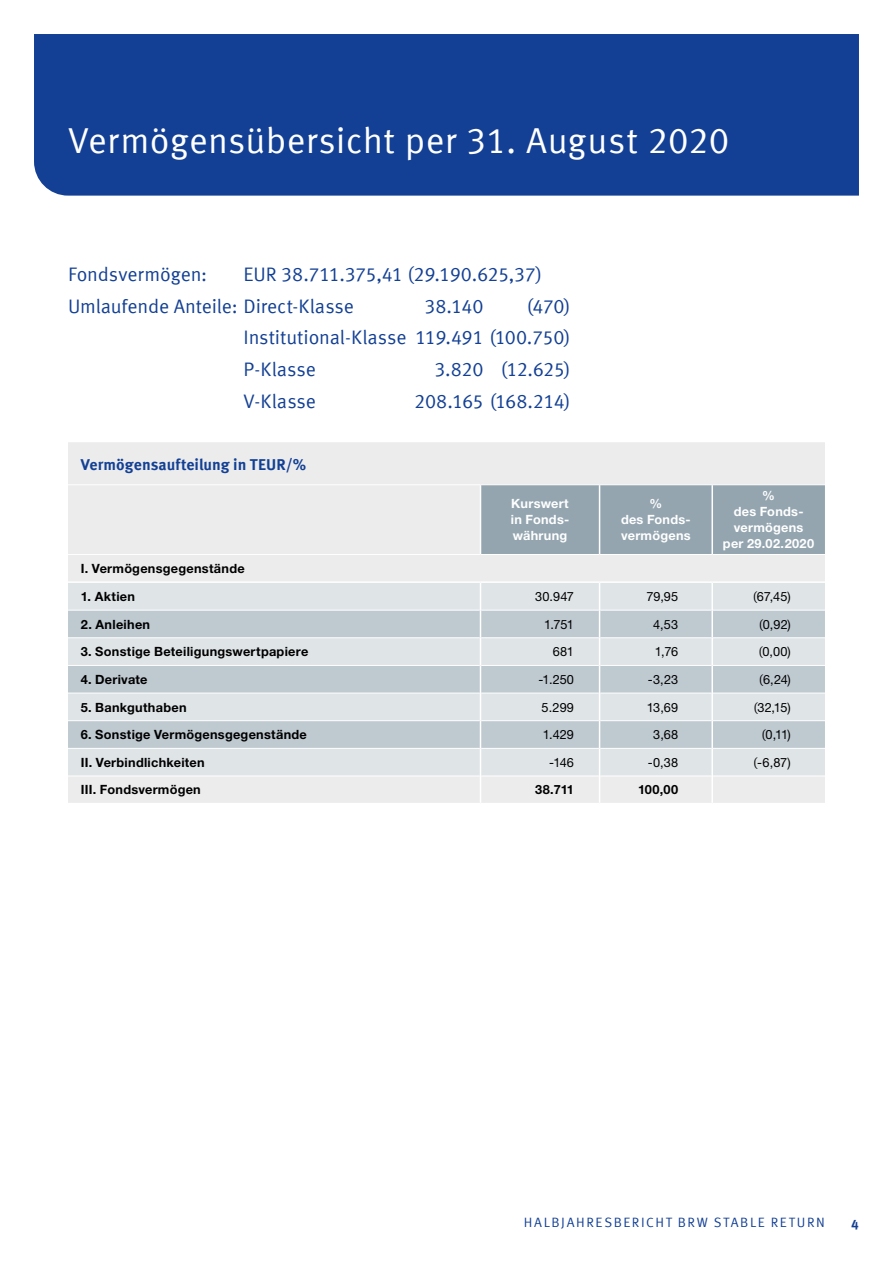
<style>
.page{position:relative;width:893px;height:1263px;background:#fff}
.page>*{position:absolute;margin:0;border:0;box-sizing:border-box;transform-origin:0 0}
.t1{font:36px "Meta Offc Pro Norm";letter-spacing:.01em;color:#fff}
.t2{font:19.5px/32px "Meta Offc Pro Norm";letter-spacing:-.01em;color:#134094}
.t3{font:19.5px "Meta Offc Pro Norm";letter-spacing:-.03em;color:#134094}
.t4{font:700 15.75px "Meta Offc Pro";color:#134094}
.t5{font:13.5px "Meta Offc Pro Norm";letter-spacing:.12em;color:#134094}
.t6{font:700 13.5px "Meta Offc Pro";color:#134094}
.t7{font:700 12.75px "Helvetica Neue LTW1 G";letter-spacing:.02em;color:#000}
.t8{font:12.75px "Helvetica Neue LTW1 G";letter-spacing:.005em;color:#000}
.t9{font:700 12.75px/15.9px "Helvetica Neue LTW1 G";letter-spacing:.02em;color:#fff;text-align:center}
.s1{font-family:"Meta Offc Pro Norm"}
</style>
<div class="page">
<div style="left:34px;top:34px;width:825px;height:162px;background:#134094"></div>
<div style="left:68px;top:442px;width:757px;height:361px;background:#ececed"></div>
<div style="left:481px;top:485px;width:344px;height:69px;background:#94a5b0"></div>
<div style="left:68px;top:583px;width:757px;height:193px;background:#dfe4e7"></div>
<svg style="left:68px;top:611px;width:757px;height:137px;fill:#bfc9d0"></svg>
<hr style="left:68px;top:484px;width:412px;height:1px;background:#fff">
<hr style="left:480px;top:484px;width:120px;height:1px;background:#fff">
<hr style="left:600px;top:484px;width:112px;height:1px;background:#fff">
<hr style="left:712px;top:484px;width:113px;height:1px;background:#fff">
<hr style="left:481px;top:637px;width:118px;height:1px;background:#fff">
<hr style="left:600px;top:637px;width:111px;height:1px;background:#fff">
<hr style="left:713px;top:637px;width:112px;height:1px;background:#fff">
<hr style="left:481px;top:693px;width:118px;height:1px;background:#fff">
<hr style="left:600px;top:693px;width:111px;height:1px;background:#fff">
<hr style="left:713px;top:693px;width:112px;height:1px;background:#fff">
<hr style="left:481px;top:748px;width:118px;height:1px;background:#fff">
<hr style="left:600px;top:748px;width:111px;height:1px;background:#fff">
<hr style="left:713px;top:748px;width:112px;height:1px;background:#fff">
<hr style="left:68px;top:554px;width:412px;height:1px;background:#fff">
<hr style="left:480px;top:554px;width:120px;height:1px;background:#fff">
<hr style="left:600px;top:554px;width:112px;height:1px;background:#fff">
<hr style="left:712px;top:554px;width:113px;height:1px;background:#fff">
<hr style="left:68px;top:610px;width:412px;height:1px;background:#fff">
<hr style="left:481px;top:610px;width:118px;height:1px;background:#fff">
<hr style="left:600px;top:610px;width:111px;height:1px;background:#fff">
<hr style="left:713px;top:610px;width:112px;height:1px;background:#fff">
<hr style="left:68px;top:637px;width:412px;height:1px;background:#fff">
<hr style="left:68px;top:665px;width:412px;height:1px;background:#fff">
<hr style="left:481px;top:665px;width:118px;height:1px;background:#fff">
<hr style="left:600px;top:665px;width:111px;height:1px;background:#fff">
<hr style="left:713px;top:665px;width:112px;height:1px;background:#fff">
<hr style="left:68px;top:693px;width:412px;height:1px;background:#fff">
<hr style="left:68px;top:720px;width:412px;height:1px;background:#fff">
<hr style="left:481px;top:720px;width:118px;height:1px;background:#fff">
<hr style="left:600px;top:720px;width:111px;height:1px;background:#fff">
<hr style="left:713px;top:720px;width:112px;height:1px;background:#fff">
<hr style="left:68px;top:748px;width:412px;height:1px;background:#fff">
<hr style="left:68px;top:776px;width:412px;height:1px;background:#fff">
<hr style="left:481px;top:776px;width:118px;height:1px;background:#fff">
<hr style="left:600px;top:776px;width:111px;height:1px;background:#fff">
<hr style="left:713px;top:776px;width:112px;height:1px;background:#fff">
<hr style="left:68px;top:581px;width:412px;height:2px;background:#fff">
<hr style="left:480px;top:581px;width:120px;height:2px;background:#fff">
<hr style="left:600px;top:581px;width:112px;height:2px;background:#fff">
<hr style="left:712px;top:581px;width:113px;height:2px;background:#fff">
<hr style="left:480px;top:485px;width:1px;height:69px;background:#fff">
<hr style="left:599px;top:485px;width:1px;height:69px;background:#fff">
<svg style="left:480px;top:583px;width:1px;height:220px"></svg>
<svg style="left:599px;top:583px;width:1px;height:220px"></svg>
<hr style="left:711px;top:485px;width:2px;height:69px;background:#fff">
<hr style="left:711px;top:583px;width:2px;height:27px;background:#fff">
<hr style="left:711px;top:610px;width:2px;height:28px;background:#fff">
<hr style="left:711px;top:638px;width:2px;height:27px;background:#fff">
<hr style="left:711px;top:665px;width:2px;height:28px;background:#fff">
<hr style="left:711px;top:693px;width:2px;height:28px;background:#fff">
<hr style="left:711px;top:721px;width:2px;height:27px;background:#fff">
<hr style="left:711px;top:748px;width:2px;height:28px;background:#fff">
<hr style="left:711px;top:776px;width:2px;height:27px;background:#fff">
<h1 class="t1" style="left:68px;top:113px;width:663px">Vermögensübersicht per 31. August 2020</h1>
<h2 class="t2" style="left:68px;top:257px;width:476px;text-indent:176px">EU R 38.711.375,41 (29.190.625,37)<br>U mlaufende Anteile: Direct-Klasse</h2>
<h2 class="t2" style="left:68px;top:257px;width:141px">Fondsvermögen:</h2>
<h2 class="t2" style="left:244px;top:289px;width:329px;text-align:justify;text-indent:283px">(470)<br>Institutional-Klasse 119.491 (100.750)<br>P-Klasse</h2>
<h2 class="t2" style="left:424px;top:289px;width:61px">38.140</h2>
<h2 class="t2" style="left:435px;top:352px;width:137px">3.820 (12.625)</h2>
<h2 class="t2" style="left:244px;top:384px;width:74px">V-Klasse</h2>
<h2 class="t3" style="left:414px;top:387px;width:158px">208.165 (168.214)</h2>
<p class="t4" style="left:81px;top:452px;width:227px">Vermögensaufteilung in TEUR/%</p>
<p class="t9" style="left:511px;top:496px;width:60px;text-align:justify">Kurswert in Fonds&shy;währung</p>
<p class="t9" style="left:621px;top:496px;width:71px">%<br>des Fonds&shy;vermögens</p>
<p class="t9" style="left:723px;top:488px;width:93px">%<br>des Fonds&shy;vermögens per 29.02.2020</p>
<p class="t7" style="left:81px;top:560px;width:165px">I. Vermögensgegenstände</p>
<p class="t7" style="left:81px;top:588px;width:56px">1. Aktien</p>
<p class="t8" style="left:535px;top:588px;width:40px">30.947</p>
<p class="t8" style="left:646px;top:588px;width:33px">79,95</p>
<p class="t8" style="left:753px;top:588px;width:40px"><span class="s1">(</span>67,45)</p>
<p class="t7" style="left:81px;top:616px;width:71px">2. Anleihen</p>
<p class="t8" style="left:544px;top:616px;width:31px">1.751</p>
<p class="t8" style="left:653px;top:616px;width:27px">4,53</p>
<p class="t8" style="left:759px;top:616px;width:34px"><span class="s1">(</span>0,92)</p>
<p class="t7" style="left:81px;top:644px;width:229px">3. Sonstige Beteiligungswertpapiere</p>
<p class="t8" style="left:553px;top:644px;width:23px">681</p>
<p class="t8" style="left:655px;top:644px;width:25px">1,76</p>
<p class="t8" style="left:758px;top:644px;width:34px"><span class="s1">(</span>0,00)</p>
<p class="t7" style="left:81px;top:671px;width:68px">4. Derivate</p>
<p class="t8" style="left:538px;top:671px;width:37px">-1.250</p>
<p class="t8" style="left:648px;top:671px;width:32px">-3,23</p>
<p class="t8" style="left:759px;top:671px;width:34px"><span class="s1">(</span>6,24)</p>
<p class="t7" style="left:81px;top:699px;width:107px">5. Bankguthaben</p>
<p class="t8" style="left:542px;top:699px;width:34px">5.299</p>
<p class="t8" style="left:647px;top:699px;width:33px">13,69</p>
<p class="t8" style="left:753px;top:699px;width:39px"><span class="s1">(</span>32,15)</p>
<p class="t7" style="left:81px;top:727px;width:228px">6. Sonstige Vermögensgegenstände</p>
<p class="t8" style="left:543px;top:727px;width:33px">1.429</p>
<p class="t8" style="left:653px;top:727px;width:26px">3,68</p>
<p class="t8" style="left:761px;top:727px;width:31px"><span class="s1">(</span>0,11)</p>
<p class="t7" style="left:81px;top:754px;width:125px">II. Verbindlichkeiten</p>
<p class="t8" style="left:549px;top:754px;width:26px">-146</p>
<p class="t8" style="left:648px;top:754px;width:32px">-0,38</p>
<p class="t8" style="left:753px;top:754px;width:39px"><span class="s1">(</span>-6,87)</p>
<p class="t7" style="left:81px;top:782px;width:122px">III. Fondsvermögen</p>
<p class="t7" style="left:535px;top:782px;width:40px">38.711</p>
<p class="t7" style="left:638px;top:782px;width:42px">100,00</p>
<p class="t5" style="left:524px;top:1211px;width:209px">HALBJAHRESBERICHT BRW Stable</p>
<p class="t5" style="left:771px;top:1211px;width:56px">Return</p>
<p class="t6" style="left:851px;top:1214px;width:9px">4</p>
</div>
